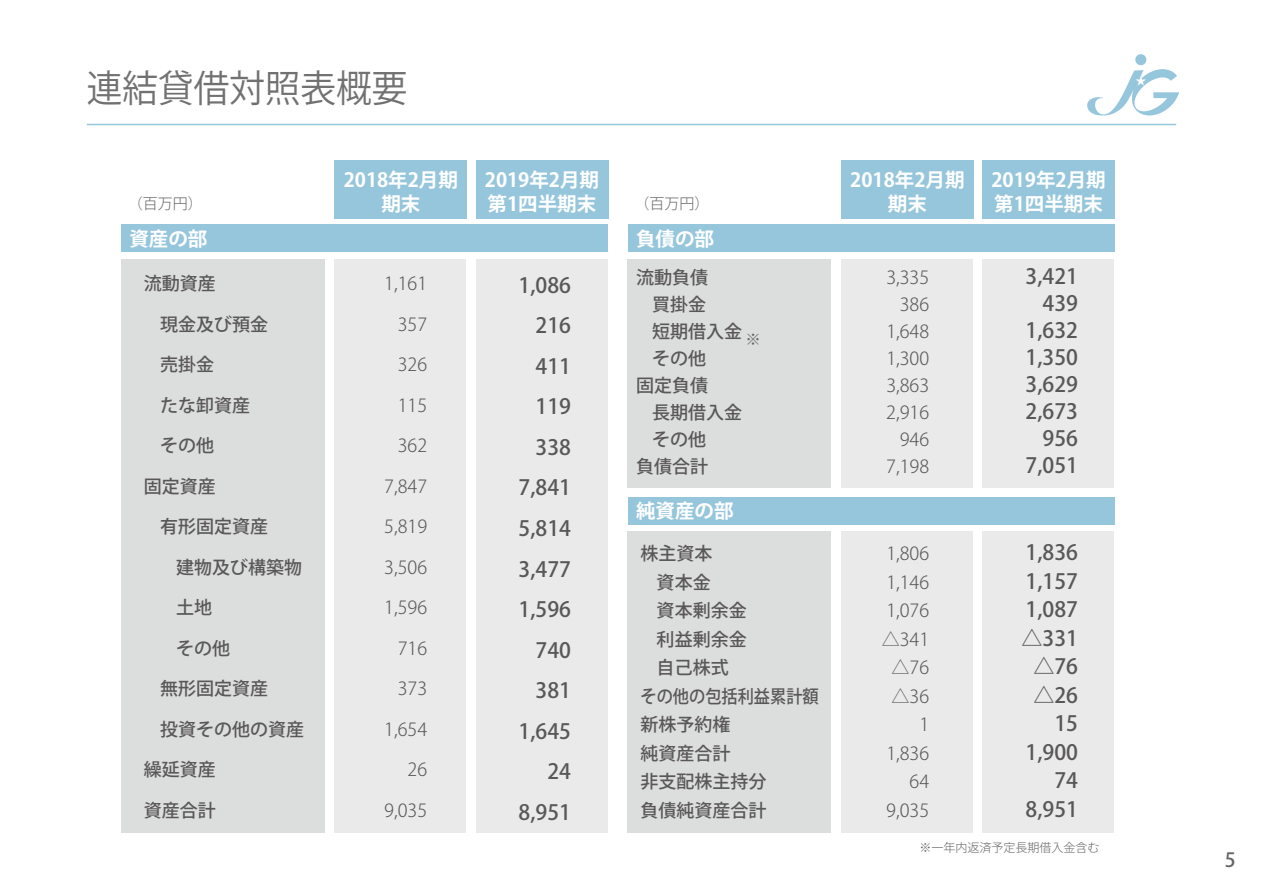
<style>
.page{position:relative;width:1263px;height:893px;background:#fff}
.page>*{position:absolute;margin:0;border:0;box-sizing:border-box;transform-origin:0 0}
.t1{font:37.5px "Koz Go Pro";color:#727171;scale:.95 1}
.t2{font:500 21px/40.5px "Koz Go Pro";color:#595757;text-align:right}
.t3{font:700 19.5px/23.4px "Koz Go Pro";color:#fff}
.t4{font:500 19.5px "Koz Go Pro";color:#656464}
.t5{font:500 18px "Koz Go Pro";color:#595757}
.t6{font:300 18px/28.5px "Koz Go Pro";color:#595757;text-align:right}
.t7{font:500 18px "Koz Go Pro";color:#595757;scale:.9 1}
.t8{font:300 15.3px "Koz Go Pro";color:#656464}
.t9{font:300 15px "Koz Go Pro";color:#656464}
.t10{font:300 12px "Koz Go Pro";color:#656464}
</style>
<div class="page">
<svg style="left:1087px;top:54px;width:92px;height:61px"></svg>
<hr style="left:87px;top:124px;width:1089px;height:1px;background:#96c6dc">
<div style="left:982px;top:531px;width:132px;height:302px;background:#eaeaea"></div>
<div style="left:841px;top:531px;width:132px;height:302px;background:#eaeaea"></div>
<div style="left:476px;top:259px;width:132px;height:574px;background:#eaeaea"></div>
<div style="left:334px;top:259px;width:132px;height:574px;background:#eaeaea"></div>
<div style="left:121px;top:259px;width:204px;height:574px;background:#dcdddd"></div>
<div style="left:982px;top:259px;width:132px;height:229px;background:#eaeaea"></div>
<div style="left:841px;top:259px;width:132px;height:229px;background:#eaeaea"></div>
<div style="left:628px;top:531px;width:203px;height:302px;background:#dcdddd"></div>
<div style="left:628px;top:259px;width:203px;height:229px;background:#dcdddd"></div>
<div style="left:628px;top:225px;width:487px;height:27px;background:#96c6dc"></div>
<div style="left:982px;top:160px;width:133px;height:58px;background:#96c6dc"></div>
<div style="left:841px;top:160px;width:132px;height:58px;background:#96c6dc"></div>
<div style="left:476px;top:160px;width:132px;height:58px;background:#96c6dc"></div>
<div style="left:334px;top:160px;width:133px;height:58px;background:#96c6dc"></div>
<div style="left:121px;top:225px;width:487px;height:27px;background:#96c6dc"></div>
<div style="left:628px;top:497px;width:487px;height:27px;background:#96c6dc"></div>
<h1 class="t1" style="left:87px;top:64px;width:339px">連結貸借対照表概要</h1>
<p class="t3" style="left:344px;top:170px;width:116px;text-align:center">2018年2月期期末</p>
<p class="t3" style="left:485px;top:170px;width:116px">2019年2月期第1四半期末</p>
<p class="t9" style="left:128px;top:193px;width:76px">（百万円）</p>
<p class="t9" style="left:634px;top:193px;width:76px">（百万円）</p>
<p class="t3" style="left:129px;top:228px;width:80px">資産の部</p>
<p class="t3" style="left:636px;top:228px;width:79px">負債の部</p>
<p class="t5" style="left:144px;top:272px;width:73px">流動資産</p>
<p class="t5" style="left:160px;top:313px;width:109px">現金及び預金</p>
<p class="t5" style="left:160px;top:353px;width:55px">売掛金</p>
<p class="t5" style="left:160px;top:394px;width:91px">たな卸資産</p>
<p class="t5" style="left:160px;top:434px;width:55px">その他</p>
<p class="t5" style="left:144px;top:475px;width:73px">固定資産</p>
<p class="t5" style="left:160px;top:515px;width:109px">有形固定資産</p>
<p class="t5" style="left:176px;top:556px;width:127px">建物及び構築物</p>
<p class="t5" style="left:176px;top:596px;width:37px">土地</p>
<p class="t5" style="left:176px;top:637px;width:55px">その他</p>
<p class="t5" style="left:160px;top:677px;width:109px">無形固定資産</p>
<p class="t5" style="left:160px;top:718px;width:145px">投資その他の資産</p>
<p class="t5" style="left:144px;top:758px;width:73px">繰延資産</p>
<p class="t5" style="left:144px;top:799px;width:73px">資産合計</p>
<p class="t6" style="left:384px;top:270px;width:44px">1,161</p>
<p class="t6" style="left:398px;top:310px;width:31px">357</p>
<p class="t6" style="left:398px;top:351px;width:31px">326</p>
<p class="t6" style="left:398px;top:391px;width:31px">115</p>
<p class="t6" style="left:398px;top:432px;width:31px">362</p>
<p class="t6" style="left:384px;top:472px;width:44px">7,847</p>
<p class="t6" style="left:384px;top:513px;width:44px">5,819</p>
<p class="t6" style="left:384px;top:553px;width:44px">3,506</p>
<p class="t6" style="left:384px;top:594px;width:44px">1,596</p>
<p class="t6" style="left:398px;top:634px;width:31px">716</p>
<p class="t6" style="left:398px;top:675px;width:31px">373</p>
<p class="t6" style="left:384px;top:715px;width:44px">1,654</p>
<p class="t6" style="left:407px;top:756px;width:21px">26</p>
<p class="t6" style="left:384px;top:796px;width:44px">9,035</p>
<p class="t2" style="left:519px;top:266px;width:54px">1,086<br>216<br>411<br>119<br>338<br>7,841<br>5,814<br>3,477<br>1,596<br>740<br>381<br>1,645<br>24<br>8,951</p>
<p class="t5" style="left:636px;top:266px;width:73px">流動負債</p>
<p class="t5" style="left:652px;top:293px;width:55px">買掛金</p>
<p class="t5" style="left:652px;top:320px;width:91px">短期借入金</p>
<p class="t5" style="left:652px;top:347px;width:55px">その他</p>
<p class="t5" style="left:636px;top:374px;width:73px">固定負債</p>
<p class="t5" style="left:652px;top:401px;width:91px">長期借入金</p>
<p class="t5" style="left:652px;top:428px;width:55px">その他</p>
<p class="t5" style="left:636px;top:455px;width:73px">負債合計</p>
<p class="t8" style="left:745px;top:329px;width:17px">※</p>
<p class="t3" style="left:636px;top:501px;width:99px">純資産の部</p>
<p class="t5" style="left:640px;top:542px;width:73px">株主資本</p>
<p class="t5" style="left:657px;top:571px;width:55px">資本金</p>
<p class="t5" style="left:657px;top:599px;width:91px">資本剰余金</p>
<p class="t5" style="left:657px;top:628px;width:91px">利益剰余金</p>
<p class="t5" style="left:657px;top:656px;width:73px">自己株式</p>
<p class="t7" style="left:640px;top:685px;width:199px">その他の包括利益累計額</p>
<p class="t5" style="left:640px;top:713px;width:91px">新株予約権</p>
<p class="t5" style="left:640px;top:742px;width:91px">純資産合計</p>
<p class="t5" style="left:640px;top:770px;width:127px">非支配株主持分</p>
<p class="t5" style="left:640px;top:799px;width:127px">負債純資産合計</p>
<p class="t3" style="left:850px;top:170px;width:116px;text-align:center">2018年2月期期末</p>
<p class="t6" style="left:886px;top:264px;width:44px;line-height:27px">3,335<br>386<br>1,648<br>1,300<br>3,863<br>2,916<br>946<br>7,198</p>
<p class="t6" style="left:882px;top:540px;width:49px">1,806<br>1,146<br>1,076 △341 △76 △36<br>1<br>1,836<br>64<br>9,035</p>
<p class="t3" style="left:991px;top:170px;width:116px">2019年2月期第1四半期末</p>
<p class="t2" style="left:1026px;top:264px;width:54px;line-height:27px">3,421<br>439<br>1,632<br>1,350<br>3,629<br>2,673<br>956<br>7,051</p>
<p class="t2" style="left:1022px;top:539px;width:58px;line-height:28.5px">1,836<br>1,157<br>1,087 △331 △76 △26<br>15<br>1,900<br>74<br>8,951</p>
<p class="t10" style="left:920px;top:840px;width:181px">※一年内返済予定長期借入金含む</p>
<p class="t4" style="left:1225px;top:847px;width:12px">5</p>
</div>
